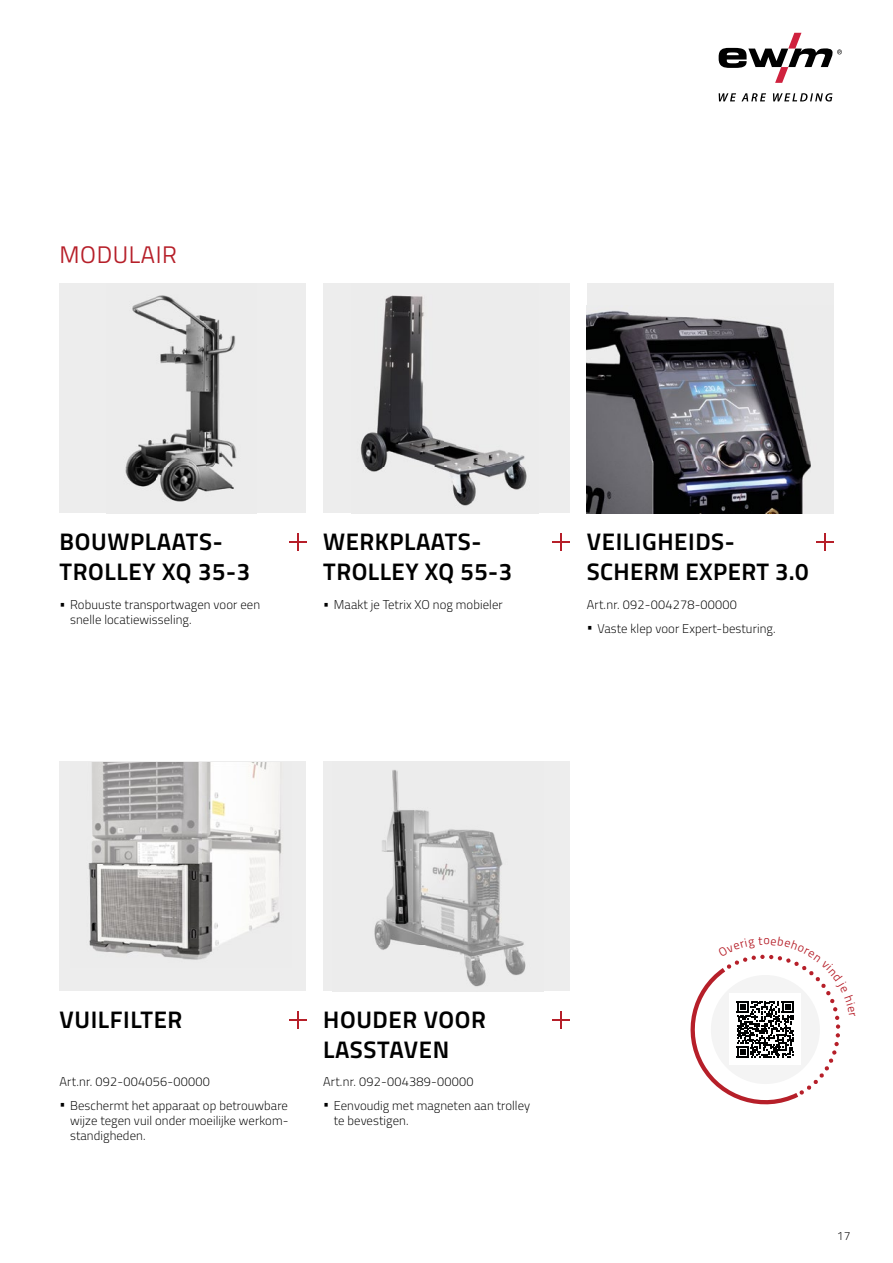
<style>
.page{position:relative;width:893px;height:1263px;background:#fff}
.page>*{position:absolute;margin:0;border:0;box-sizing:border-box;transform-origin:0 0}
.t1{font:700 24px/30px "Titillium Text";letter-spacing:.025em;color:#000}
.t2{font:24px "Titillium Text";letter-spacing:.025em;color:#b61f29}
.t3{font:300 12.75px/15.3px "Titillium Text";letter-spacing:.005em;color:#000}
.t4{font:300 12px "Titillium Text";color:#000}
</style>
<div class="page">
<div style="left:60px;top:283px;width:246px;height:230px;background:#ededed"></div>
<div style="left:323px;top:283px;width:247px;height:230px;background:#ededed"></div>
<img style="left:360px;top:295px;width:167px;height:211px">
<div style="left:587px;top:283px;width:246px;height:230px;background:#ededed"></div>
<img style="left:587px;top:311px;width:224px;height:202px">
<div style="left:323px;top:762px;width:247px;height:229px;background:#ededed"></div>
<img style="left:374px;top:770px;width:152px;height:217px">
<div style="left:60px;top:762px;width:246px;height:229px;background:#ededed"></div>
<img style="left:88px;top:762px;width:194px;height:198px">
<img style="left:125px;top:295px;width:112px;height:207px">
<svg style="left:553px;top:533px;width:17px;height:17px"></svg>
<svg style="left:289px;top:533px;width:17px;height:17px"></svg>
<svg style="left:816px;top:533px;width:17px;height:17px"></svg>
<svg style="left:289px;top:1011px;width:17px;height:17px"></svg>
<svg style="left:553px;top:1011px;width:17px;height:17px"></svg>
<svg style="left:719px;top:93px;width:113px;height:9px"></svg>
<svg style="left:719px;top:33px;width:123px;height:50px"></svg>
<svg style="left:690px;top:954px;width:151px;height:151px"></svg>
<h1 class="t2" style="left:60px;top:237px;width:119px">MODULAIR</h1>
<h1 class="t1" style="left:60px;top:525px;width:192px">BOUWPLAATS-<br>TROLLEY XQ 35-3</h1>
<h1 class="t1" style="left:323px;top:525px;width:190px">WERKPLAATS-<br>TROLLEY XQ 55-3</h1>
<p class="t3" style="left:70px;top:596px;width:191px;text-indent:-11px">• Robuuste transportwagen voor een snelle locatiewisseling.</p>
<p class="t3" style="left:323px;top:596px;width:181px">• Maakt je Tetrix XO nog mobieler</p>
<h1 class="t1" style="left:587px;top:525px;width:223px">VEILIGHEIDS-<br>SCHERM EXPERT 3.0</h1>
<p class="t3" style="left:587px;top:596px;width:152px">Art.nr. 092-004278-00000</p>
<p class="t3" style="left:587px;top:620px;width:190px">• Vaste klep voor Expert-besturing.</p>
<h1 class="t1" style="left:60px;top:1003px;width:124px">VUILFILTER</h1>
<h1 class="t1" style="left:323px;top:1003px;width:164px">HOUDER VOOR<br>LASSTAVEN</h1>
<p class="t3" style="left:60px;top:1073px;width:152px">Art.nr. 092-004056-00000</p>
<p class="t3" style="left:70px;top:1097px;width:220px;text-align:justify;text-indent:-11px">• Beschermt het apparaat op betrouwbare wijze tegen vuil onder moeilijke werkom&shy;standigheden.</p>
<p class="t3" style="left:323px;top:1073px;width:152px">Art.nr. 092-004389-00000</p>
<p class="t3" style="left:334px;top:1097px;width:198px;text-indent:-11px">• Eenvoudig met magneten aan trolley te bevestigen.</p>
<p class="t4" style="left:837px;top:1227px;width:15px">17</p>
</div>
